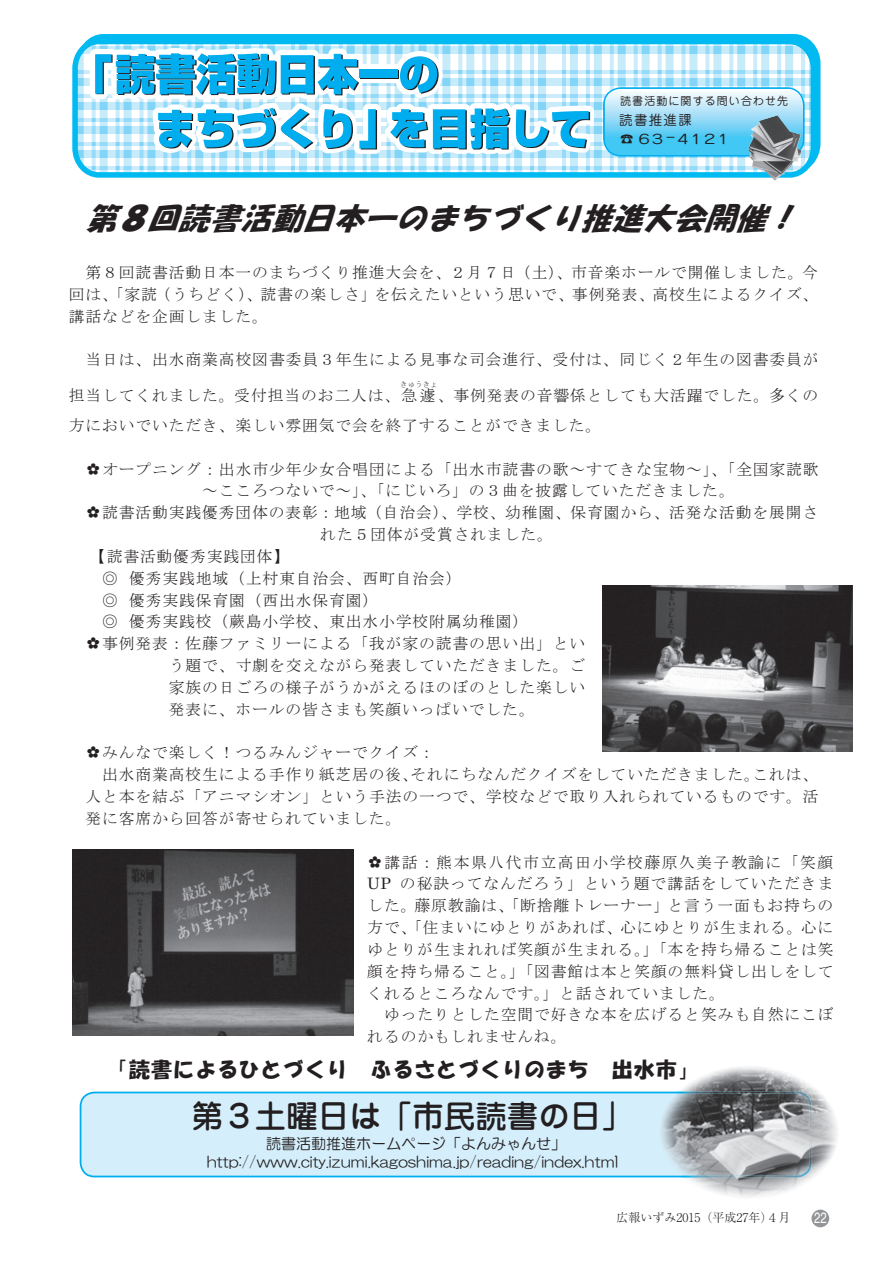
<style>
.page{position:relative;width:893px;height:1263px;background:#fff}
.page>*{position:absolute;margin:0;border:0;box-sizing:border-box;transform-origin:0 0}
.t1{font:500 31.5px "Jun 34 Pro";color:#231f20}
.t2{font:italic 30px "HG Soei Kakupoptai";color:#231f20}
.t3{font:21px "HG Soei Kakupoptai";letter-spacing:.045em;color:#231f20}
.t4{font:15.75px/21.9px "MS Mincho";letter-spacing:.055em;color:#231f20}
.t5{font:15.75px "Century";color:#231f20}
.t6{font:15px/18px "HG Maru Gothic MPRO";color:#231f20;text-align:center}
.t7{font:15px "Helvetica";color:#fff;scale:.75 1}
.t8{font:13.35px "Jun 201 Pro Regular 90 pv RKSJ H";letter-spacing:.1em;color:#231f20}
.t9{font:12.75px "Jun 201 Pro Regular 90 pv RKSJ H";letter-spacing:.1em;color:#231f20;scale:1.43 1}
.t10{font:300 12px "Ryumin Pr 6";color:#231f20}
.t11{font:10.95px "Jun 201 Pro Regular 90 pv RKSJ H";letter-spacing:.1em;color:#231f20}
.t12{font:7.5px "MS Mincho";letter-spacing:.005em;color:#231f20}
.s1{font-family:"Ryumin Pr 6 Regular 90 pv RKSJ H";font-size:13.35px}
</style>
<div class="page">
<img style="left:602px;top:585px;width:250px;height:166px">
<img style="left:72px;top:849px;width:281px;height:187px">
<div style="left:811px;top:1209px;width:18px;height:18px;background:#939598;border-radius:50%"></div>
<svg style="left:72px;top:36px;width:747px;height:142px;background:#72d6f6"></svg>
<svg style="left:85px;top:34px;width:719px;height:131px"></svg>
<div style="left:603px;top:87px;width:201px;height:70px;border:1px solid #00aeef;border-radius:17px"></div>
<div style="left:80px;top:1091px;width:596px;height:86px;background:#d4effb"></div>
<img style="left:659px;top:1093px;width:17px;height:45px">
<img style="left:676px;top:1091px;width:135px;height:86px">
<img style="left:748px;top:115px;width:53px;height:66px">
<p class="t11" style="left:620px;top:92px;width:170px">読書活動に関する問い合わせ先</p>
<p class="t8" style="left:619px;top:109px;width:74px">読書推進課</p>
<p class="t9" style="left:677px;top:129px;width:38px">4121</p>
<p class="t9" style="left:620px;top:129px;width:32px"><span class="s1">☎</span>63</p>
<p class="t9" style="left:666px;top:126px;width:8px">‒</p>
<h2 class="t2" style="left:148px;top:203px;width:629px">回読書活動日本一のまちづくり推進大会開催</h2>
<h2 class="t2" style="left:86px;top:203px;width:42px">第</h2>
<p class="t4" style="left:69px;top:261px;width:751px;text-align:justify;text-indent:17px">第８回読書活動日本一のまちづくり推進大会を、２月７日（土）、市音楽ホールで開催しました。今回は、「家読（うちどく）、読書の楽しさ」を伝えたいという思いで、事例発表、高校生によるクイズ、講話などを企画しました。</p>
<p class="t4" style="left:85px;top:349px;width:735px">当日は、出水商業高校図書委員３年生による見事な司会進行、受付は、同じく２年生の図書委員が</p>
<p class="t12" style="left:400px;top:381px;width:39px">きゅうきょ</p>
<p class="t4" style="left:69px;top:380px;width:751px;line-height:30.3px">担当してくれました。受付担当のお二人は、急遽、事例発表の音響係としても大活躍でした。多くの方においでいただき、楽しい雰囲気で会を終了することができました。</p>
<p class="t4" style="left:85px;top:458px;width:735px">✿オープニング：出水市少年少女合唱団による「出水市読書の歌～すてきな宝物～」、「全国家読歌</p>
<p class="t4" style="left:202px;top:480px;width:534px">～こころつないで～」、「にじいろ」の３曲を披露していただきました。</p>
<p class="t4" style="left:85px;top:502px;width:734px">✿読書活動実践優秀団体の表彰：地域（自治会）、学校、幼稚園、保育園から、活発な活動を展開さ</p>
<p class="t4" style="left:320px;top:523px;width:234px">れた５団体が受賞されました。</p>
<p class="t4" style="left:90px;top:545px;width:201px">【読書活動優秀実践団体【</p>
<p class="t4" style="left:129px;top:567px;width:334px">優秀実践地域（上村東自治会、西町自治会(</p>
<h2 class="t2" style="left:117px;top:203px;width:42px">８</h2>
<h2 class="t2" style="left:766px;top:203px;width:42px">!</h2>
<p class="t4" style="left:102px;top:567px;width:17px">◎</p>
<p class="t4" style="left:102px;top:589px;width:17px">◎</p>
<p class="t4" style="left:129px;top:589px;width:251px">優秀実践保育園（西出水保育園(</p>
<p class="t4" style="left:129px;top:611px;width:401px">優秀実践校（蕨島小学校、東出水小学校附属幼稚園(</p>
<p class="t4" style="left:102px;top:611px;width:17px">◎</p>
<p class="t4" style="left:85px;top:633px;width:501px">✿事例発表：佐藤ファミリーによる「我が家の読書の思い出」とい</p>
<p class="t4" style="left:169px;top:654px;width:418px">う題で、寸劇を交えながら発表していただきました。ご</p>
<p class="t4" style="left:169px;top:676px;width:418px">家族の日ごろの様子がうかがえるほのぼのとした楽しい</p>
<p class="t4" style="left:169px;top:698px;width:367px">発表に、ホールの皆さまも笑顔いっぱいでした。</p>
<p class="t4" style="left:85px;top:742px;width:351px">✿みんなで楽しく！つるみんジャーでクイズ：</p>
<p class="t4" style="left:85px;top:763px;width:735px;text-indent:17px">出水商業高校生による手作り紙芝居の後、<br>人と本を結ぶ「アニマシオン」という手法の一つで、学校などで取り入れられているものです。活発に客席から回答が寄せられていました。</p>
<p class="t4" style="left:367px;top:851px;width:468px;text-align:right">✿講話：熊本県八代市立高田小学校藤原久美子教諭に「笑顔の秘訣ってなんだろう」という題で講話をしていただきま</p>
<p class="t4" style="left:411px;top:763px;width:351px">それにちなんだクイズをしていただきました。</p>
<p class="t4" style="left:752px;top:763px;width:67px">これは、</p>
<p class="t5" style="left:367px;top:870px;width:25px">UP</p>
<p class="t4" style="left:367px;top:894px;width:468px;text-align:justify">した。藤原教諭は、「断捨離トレーナー」と言う一面もお持ちの方で、「住まいにゆとりがあれば、心にゆとりが生まれる。心にゆとりが生まれれば笑顔が生まれる。」「本を持ち帰ることは笑顔を持ち帰ること。」「図書館は本と笑顔の無料貸し出しをしてくれるところなんです。」と話されていました。</p>
<p class="t4" style="left:367px;top:1004px;width:468px;text-indent:17px">ゆったりとした空間で好きな本を広げると笑みも自然にこぼれるのかもしれませんね。</p>
<h3 class="t3" style="left:612px;top:1058px;width:88px">出水市「</h3>
<h3 class="t3" style="left:107px;top:1058px;width:242px">「読書によるひとづくり</h3>
<h3 class="t3" style="left:370px;top:1058px;width:220px">ふるさとづくりのまち</h3>
<h1 class="t1" style="left:192px;top:1091px;width:442px">第３土曜日は「市民読書の日「</h1>
<p class="t6" style="left:207px;top:1135px;width:413px">読書活動推進ホームページ「よんみゃんせ「http://www.city.izumi.kagoshima j p. /reading/index.html</p>
<p class="t10" style="left:616px;top:1208px;width:176px">広報いずみ2015（平成27年４）月</p>
<p class="t7" style="left:814px;top:1207px;width:18px">22</p>
</div>
